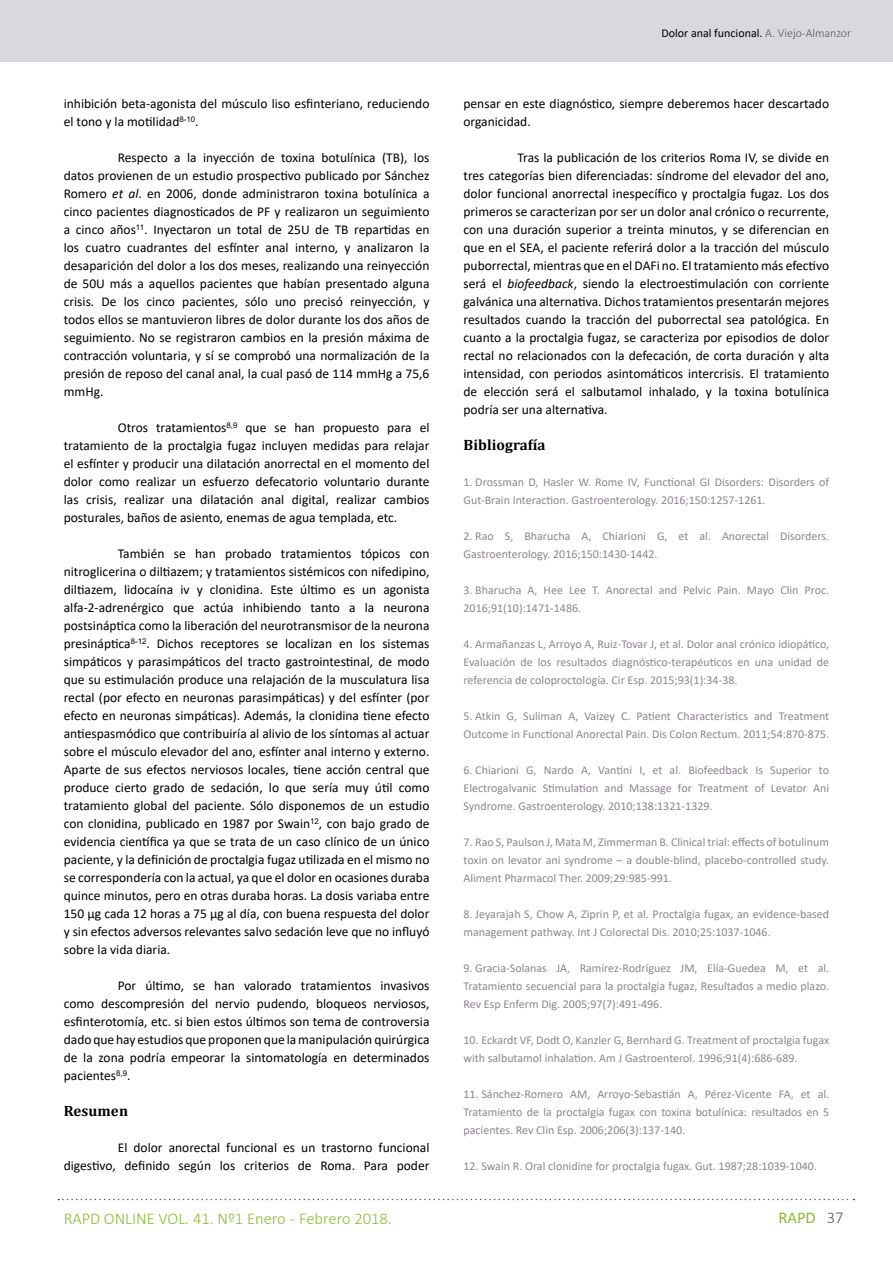
<style>
.page{position:relative;width:893px;height:1263px;background:#fff}
.page>*{position:absolute;margin:0;border:0;box-sizing:border-box;transform-origin:0 0}
.t1{font:300 16.5px "Calibri";color:#8bbb33}
.t2{font:16.5px "Calibri";color:#8bbb33}
.t3{font:700 15px "Cambria";letter-spacing:.005em;color:#000}
.t4{font:13.5px/18px "Calibri";color:#000;text-align:justify}
.t5{font:12px/18px "Calibri";color:#8b888b}
.t6{font:12px "Calibri";color:#000}
.s1{font-style:italic}
.s2{font-family:"Arial"}
.s3{font-weight:300;color:#5a585b}
</style>
<div class="page">
<svg style="left:58px;top:1199px;width:796px;height:1px"></svg>
<div style="left:0;top:0;width:893px;height:62px;background:#d7d9de"></div>
<p class="t4" style="left:64px;top:94px;width:367px">inhibición beta-agonista del músculo liso esfinteriano, reduciendo el tono y la motilidad<sup>8-10</sup>.</p>
<p class="t4" style="left:64px;top:148px;width:367px;text-indent:54px">Respecto a la inyección de toxina botulínica (TB), los datos provienen de un estudio prospectivo publicado por Sánchez Romero <span class="s1">et al</span>. en 2006, donde administraron toxina botulínica a cinco pacientes diagnosticados de PF y realizaron un seguimiento a cinco años<sup>11</sup><span class="s2">.</span> Inyectaron un total de 25U de TB repartidas en los cuatro cuadrantes del esfínter anal interno, y analizaron la desaparición del dolor a los dos meses, realizando una reinyección de 50U más a aquellos pacientes que habían presentado alguna crisis. De los cinco pacientes, sólo uno precisó reinyección, y todos ellos se mantuvieron libres de dolor durante los dos años de seguimiento. No se registraron cambios en la presión máxima de contracción voluntaria, y sí se comprobó una normalización de la presión de reposo del canal anal, la cual pasó de 114 mmHg a 75,6 mmHg.</p>
<p class="t4" style="left:64px;top:418px;width:367px;text-indent:54px">Otros tratamientos<sup>8,9</sup> que se han propuesto para el tratamiento de la proctalgia fugaz incluyen medidas para relajar el esfínter y producir una dilatación anorrectal en el momento del dolor como realizar un esfuerzo defecatorio voluntario durante las crisis, realizar una dilatación anal digital, realizar cambios posturales, baños de asiento, enemas de agua templada, etc.</p>
<p class="t4" style="left:64px;top:544px;width:367px;text-indent:54px">También se han probado tratamientos tópicos con nitroglicerina o diltiazem; y tratamientos sistémicos con nifedipino, diltiazem, lidocaína iv y clonidina. Este último es un agonista alfa-2-adrenérgico que actúa inhibiendo tanto a la neurona postsináptica como la liberación del neurotransmisor de la neurona presináptica<sup>8-12</sup>. Dichos receptores se localizan en los sistemas simpáticos y parasimpáticos del tracto gastrointestinal, de modo que su estimulación produce una relajación de la musculatura lisa rectal (por efecto en neuronas parasimpáticas) y del esfínter (por efecto en neuronas simpáticas). Además, la clonidina tiene efecto antiespasmódico que contribuiría al alivio de los síntomas al actuar sobre el músculo elevador del ano, esfínter anal interno y externo.<br>Aparte de sus efectos nerviosos locales, tiene acción central que produce cierto grado de sedación, lo que sería muy útil como tratamiento global del paciente. Sólo disponemos de un estudio con clonidina, publicado en 1987 por Swain<sup>12</sup>, con bajo grado de evidencia científica ya que se trata de un caso clínico de un único paciente, y la definición de proctalgia fugaz utilizada en el mismo no se correspondería con la actual, ya que el dolor en ocasiones duraba quince minutos, pero en otras duraba horas. La dosis variaba entre 150 µg cada 12 horas a 75 µg al día, con buena respuesta del dolor y sin efectos adversos relevantes salvo sedación leve que no influyó sobre la vida diaria.</p>
<p class="t4" style="left:64px;top:976px;width:367px;text-indent:54px">Por último, se han valorado tratamientos invasivos como descompresión del nervio pudendo, bloqueos nerviosos, esfinterotomía, etc. si bien estos últimos son tema de controversia dado que hay estudios que proponen que la manipulación quirúrgica de la zona podría empeorar la sintomatología en determinados pacientes<sup>8,9</sup>.</p>
<p class="t3" style="left:64px;top:1100px;width:66px">Resumen</p>
<p class="t4" style="left:64px;top:1138px;width:367px;text-align:right">El dolor anorectal funcional es un trastorno funcional digestivo, definido según los criterios de Roma. Para poder</p>
<p class="t6" style="left:661px;top:25px;width:191px">Dolor anal funcional. <span class="s3">A. Viejo-Almanzor</span></p>
<p class="t4" style="left:463px;top:94px;width:367px">pensar en este diagnóstico, siempre deberemos hacer descartado organicidad.</p>
<p class="t4" style="left:463px;top:148px;width:367px;text-indent:54px">Tras la publicación de los criterios Roma IV, se divide en tres categorías bien diferenciadas: síndrome del elevador del ano, dolor funcional anorrectal inespecífico y proctalgia fugaz. Los dos primeros se caracterizan por ser un dolor anal crónico o recurrente, con una duración superior a treinta minutos, y se diferencian en que en el SEA, el paciente referirá dolor a la tracción del músculo puborrectal, mientras que en el DAFi no. El tratamiento más efectivo será el <span class="s1">biofeedback</span>, siendo la electroestimulación con corriente galvánica una alternativa. Dichos tratamientos presentarán mejores resultados cuando la tracción del puborrectal sea patológica. En cuanto a la proctalgia fugaz, se caracteriza por episodios de dolor rectal no relacionados con la defecación, de corta duración y alta intensidad, con periodos asintomáticos intercrisis. El tratamiento de elección será el salbutamol inhalado, y la toxina botulínica podría ser una alternativa.</p>
<p class="t3" style="left:463px;top:434px;width:84px">Bibliografía</p>
<p class="t5" style="left:463px;top:473px;width:367px">1. Drossman D, Hasler W. Rome IV, Functional GI Disorders: Disorders of<br>Gut-Brain Interaction. Gastroenterology. 2016;150:1257-1261.</p>
<p class="t5" style="left:463px;top:527px;width:367px">2. Rao S, Bharucha A, Chiarioni G, et al. Anorectal Disorders.<br>Gastroenterology. 2016;150:1430-1442.</p>
<p class="t5" style="left:463px;top:581px;width:367px">3. Bharucha A, Hee Lee T. Anorectal and Pelvic Pain. Mayo Clin Proc.<br>2016;91(10):1471-1486.</p>
<p class="t5" style="left:463px;top:635px;width:367px;text-align:justify">4. Armañanzas L, Arroyo A, Ruiz-Tovar J, et al. Dolor anal crónico idiopático, Evaluación de los resultados diagnóstico-terapéuticos en una unidad de referencia de coloproctología. Cir Esp. 2015;93(1):34-38.</p>
<p class="t5" style="left:463px;top:707px;width:367px">5. Atkin G, Suliman A, Vaizey C. Patient Characteristics and Treatment<br>Outcome in Functional Anorectal Pain. Dis Colon Rectum. 2011;54:870-875.</p>
<p class="t5" style="left:463px;top:761px;width:367px;text-align:justify">6. Chiarioni G, Nardo A, Vantini I, et al. Biofeedback Is Superior to Electrogalvanic Stimulation and Massage for Treatment of Levator Ani Syndrome. Gastroenterology. 2010;138:1321-1329.</p>
<p class="t5" style="left:463px;top:833px;width:367px;text-align:justify">7. Rao S, Paulson J, Mata M, Zimmerman B. Clinical trial: effects of botulinum toxin on levator ani syndrome – a double-blind, placebo-controlled study.<br>Aliment Pharmacol Ther. 2009;29:985-991.</p>
<p class="t5" style="left:463px;top:905px;width:367px">8. Jeyarajah S, Chow A, Ziprin P, et al. Proctalgia fugax, an evidence-based management pathway. Int J Colorectal Dis. 2010;25:1037-1046.</p>
<p class="t5" style="left:463px;top:959px;width:367px;text-align:justify">9. Gracia-Solanas JA, Ramírez-Rodríguez JM, Elía-Guedea M, et al.<br>Tratamiento secuencial para la proctalgia fugaz, Resultados a medio plazo.<br>Rev Esp Enferm Dig. 2005;97(7):491-496.</p>
<p class="t5" style="left:463px;top:1031px;width:367px">10. Eckardt VF, Dodt O, Kanzler G, Bernhard G. Treatment of proctalgia fugax with salbutamol inhalation. Am J Gastroenterol. 1996;91(4):686-689.</p>
<p class="t5" style="left:463px;top:1085px;width:367px;text-align:justify">11. Sánchez-Romero AM, Arroyo-Sebastián A, Pérez-Vicente FA, et al.<br>Tratamiento de la proctalgia fugax con toxina botulínica: resultados en 5 pacientes. Rev Clin Esp. 2006;206(3):137-140.</p>
<p class="t5" style="left:463px;top:1157px;width:355px">12. Swain R. Oral clonidine for proctalgia fugax. Gut. 1987;28:1039-1040.</p>
<p class="t1" style="left:64px;top:1208px;width:330px">RAPD ONLINE VOL. 41. Nº1 Enero - Febrero 2018.</p>
<p class="t2" style="left:779px;top:1206px;width:66px">RAPD <span class="s3">37</span></p>
</div>
